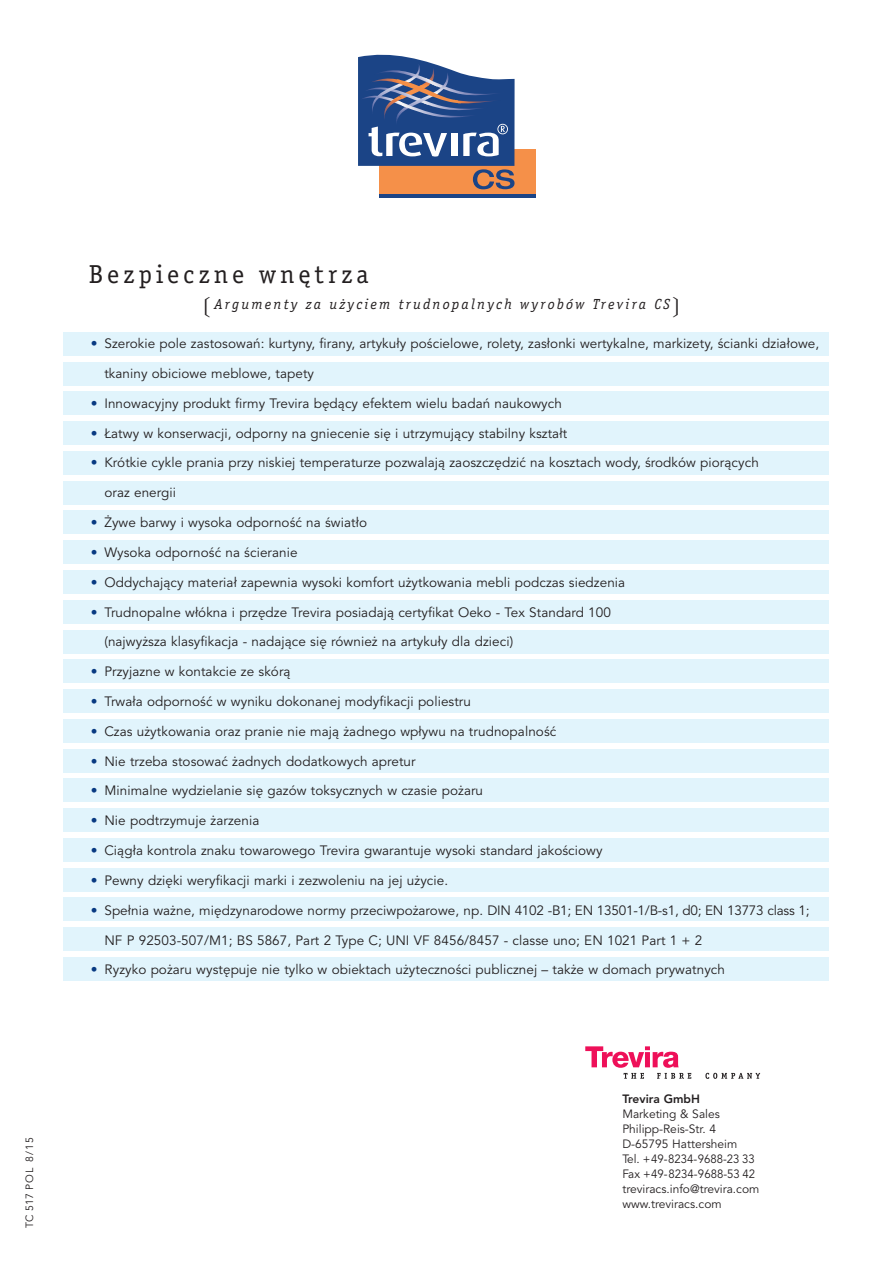
<style>
.page{position:relative;width:893px;height:1263px;background:#fff}
.page>*{position:absolute;margin:0;border:0;box-sizing:border-box;transform-origin:0 0}
.t1{font:26.1px "Officina Serif E";letter-spacing:.15em;color:#231f20}
.t2{font:italic 14.7px "Officina Serif E";letter-spacing:.15em;color:#231f20}
.t3{font:13.5px "Avenir CE Book";letter-spacing:.005em;color:#231f20}
.t4{font:12px/15px "Avenir";color:#231f20}
.t5{font:800 12px "Avenir";color:#231f20}
.t6{font:10.5px "Avenir";letter-spacing:.06em;color:#231f20}
.s1{color:#083a82}
</style>
<div class="page">
<div style="left:379px;top:184px;width:157px;height:13px;background:#1b4486"></div>
<div style="left:379px;top:150px;width:157px;height:44px;background:#f59049"></div>
<svg style="left:358px;top:54px;width:157px;height:135px"></svg>
<div style="left:64px;top:332px;width:765px;height:24px;background:#e1f4fc"></div>
<div style="left:64px;top:362px;width:765px;height:23px;background:#e1f4fc"></div>
<div style="left:64px;top:392px;width:765px;height:23px;background:#e1f4fc"></div>
<div style="left:64px;top:421px;width:765px;height:24px;background:#e1f4fc"></div>
<div style="left:64px;top:451px;width:765px;height:24px;background:#e1f4fc"></div>
<div style="left:64px;top:481px;width:765px;height:23px;background:#e1f4fc"></div>
<div style="left:64px;top:511px;width:765px;height:23px;background:#e1f4fc"></div>
<div style="left:64px;top:540px;width:765px;height:24px;background:#e1f4fc"></div>
<div style="left:64px;top:570px;width:765px;height:24px;background:#e1f4fc"></div>
<div style="left:64px;top:600px;width:765px;height:23px;background:#e1f4fc"></div>
<div style="left:64px;top:630px;width:765px;height:23px;background:#e1f4fc"></div>
<div style="left:64px;top:660px;width:765px;height:23px;background:#e1f4fc"></div>
<div style="left:64px;top:689px;width:765px;height:24px;background:#e1f4fc"></div>
<div style="left:64px;top:719px;width:765px;height:23px;background:#e1f4fc"></div>
<div style="left:64px;top:749px;width:765px;height:23px;background:#e1f4fc"></div>
<div style="left:64px;top:779px;width:765px;height:23px;background:#e1f4fc"></div>
<div style="left:64px;top:808px;width:765px;height:24px;background:#e1f4fc"></div>
<div style="left:64px;top:838px;width:765px;height:24px;background:#e1f4fc"></div>
<div style="left:64px;top:868px;width:765px;height:23px;background:#e1f4fc"></div>
<div style="left:64px;top:898px;width:765px;height:23px;background:#e1f4fc"></div>
<div style="left:64px;top:927px;width:765px;height:24px;background:#e1f4fc"></div>
<div style="left:64px;top:957px;width:765px;height:24px;background:#e1f4fc"></div>
<svg style="left:705px;top:1073px;width:55px;height:6px"></svg>
<svg style="left:585px;top:1046px;width:106px;height:33px"></svg>
<p class="t6" style="left:25px;top:1228px;width:92px;rotate:-90deg">TC 517 POL 8/15</p>
<h1 class="t1" style="left:89px;top:265px;width:281px">Bezpieczne wnętrza</h1>
<p class="t2" style="left:215px;top:298px;width:457px">Argumenty za użyciem trudnopalnych wyrobów Trevira CS</p>
<p class="t3" style="left:91px;top:338px;width:730px"><span class="s1">•</span> Szerokie pole zastosowań: kurtyny, firany, artykuły pościelowe, rolety, zasłonki wertykalne, markizety, ścianki działowe,</p>
<p class="t3" style="left:104px;top:368px;width:211px">tkaniny obiciowe meblowe, tapety</p>
<p class="t3" style="left:91px;top:397px;width:473px"><span class="s1">•</span> Innowacyjny produkt firmy Trevira będący efektem wielu badań naukowych</p>
<p class="t3" style="left:91px;top:427px;width:478px"><span class="s1">•</span> Łatwy w konserwacji, odporny na gniecenie się i utrzymujący stabilny kształt</p>
<p class="t3" style="left:91px;top:457px;width:670px"><span class="s1">•</span> Krótkie cykle prania przy niskiej temperaturze pozwalają zaoszczędzić na kosztach wody, środków piorących</p>
<p class="t3" style="left:104px;top:487px;width:73px">oraz energii</p>
<p class="t3" style="left:91px;top:517px;width:278px"><span class="s1">•</span> Żywe barwy i wysoka odporność na światło</p>
<p class="t3" style="left:91px;top:547px;width:208px"><span class="s1">•</span> Wysoka odporność na ścieranie</p>
<p class="t3" style="left:91px;top:576px;width:536px"><span class="s1">•</span> Oddychający materiał zapewnia wysoki komfort użytkowania mebli podczas siedzenia</p>
<p class="t3" style="left:91px;top:606px;width:522px"><span class="s1">•</span> Trudnopalne włókna i przędze Trevira posiadają certyfikat Oeko - Tex Standard 100</p>
<p class="t3" style="left:104px;top:636px;width:410px">(najwyższa klasyfikacja - nadające się również na artykuły dla dzieci)</p>
<p class="t3" style="left:91px;top:666px;width:201px"><span class="s1">•</span> Przyjazne w kontakcie ze skórą</p>
<p class="t3" style="left:91px;top:696px;width:382px"><span class="s1">•</span> Trwała odporność w wyniku dokonanej modyfikacji poliestru</p>
<p class="t3" style="left:91px;top:726px;width:467px"><span class="s1">•</span> Czas użytkowania oraz pranie nie mają żadnego wpływu na trudnopalność</p>
<p class="t3" style="left:91px;top:755px;width:326px"><span class="s1">•</span> Nie trzeba stosować żadnych dodatkowych apretur</p>
<p class="t3" style="left:91px;top:785px;width:394px"><span class="s1">•</span> Minimalne wydzielanie się gazów toksycznych w czasie pożaru</p>
<p class="t3" style="left:91px;top:815px;width:170px"><span class="s1">•</span> Nie podtrzymuje żarzenia</p>
<p class="t3" style="left:91px;top:845px;width:513px"><span class="s1">•</span> Ciągła kontrola znaku towarowego Trevira gwarantuje wysoki standard jakościowy</p>
<p class="t3" style="left:91px;top:875px;width:359px"><span class="s1">•</span> Pewny dzięki weryfikacji marki i zezwoleniu na jej użycie.</p>
<p class="t3" style="left:91px;top:904px;width:720px"><span class="s1">•</span> Spełnia ważne, międzynarodowe normy przeciwpożarowe, np. DIN 4102 -B1; EN 13501-1/B-s1, d0; EN 13773 class 1;</p>
<p class="t3" style="left:104px;top:934px;width:599px">NF P 92503-507/M1; BS 5867, Part 2 Type C; UNI VF 8456/8457 - classe uno; EN 1021 Part 1 + 2</p>
<p class="t3" style="left:91px;top:964px;width:636px"><span class="s1">•</span> Ryzyko pożaru występuje nie tylko w obiektach użyteczności publicznej – także w domach prywatnych</p>
<p class="t5" style="left:622px;top:1094px;width:79px">Trevira GmbH</p>
<p class="t4" style="left:622px;top:1107px;width:139px">Marketing &amp; Sales<br>Philipp-Reis-Str. 4<br>D-65795 Hattersheim<br>Tel. +49-8234-9688-23 33<br>Fax +49-8234-9688-53 42 treviracs.info@trevira.com www.treviracs.com</p>
</div>
